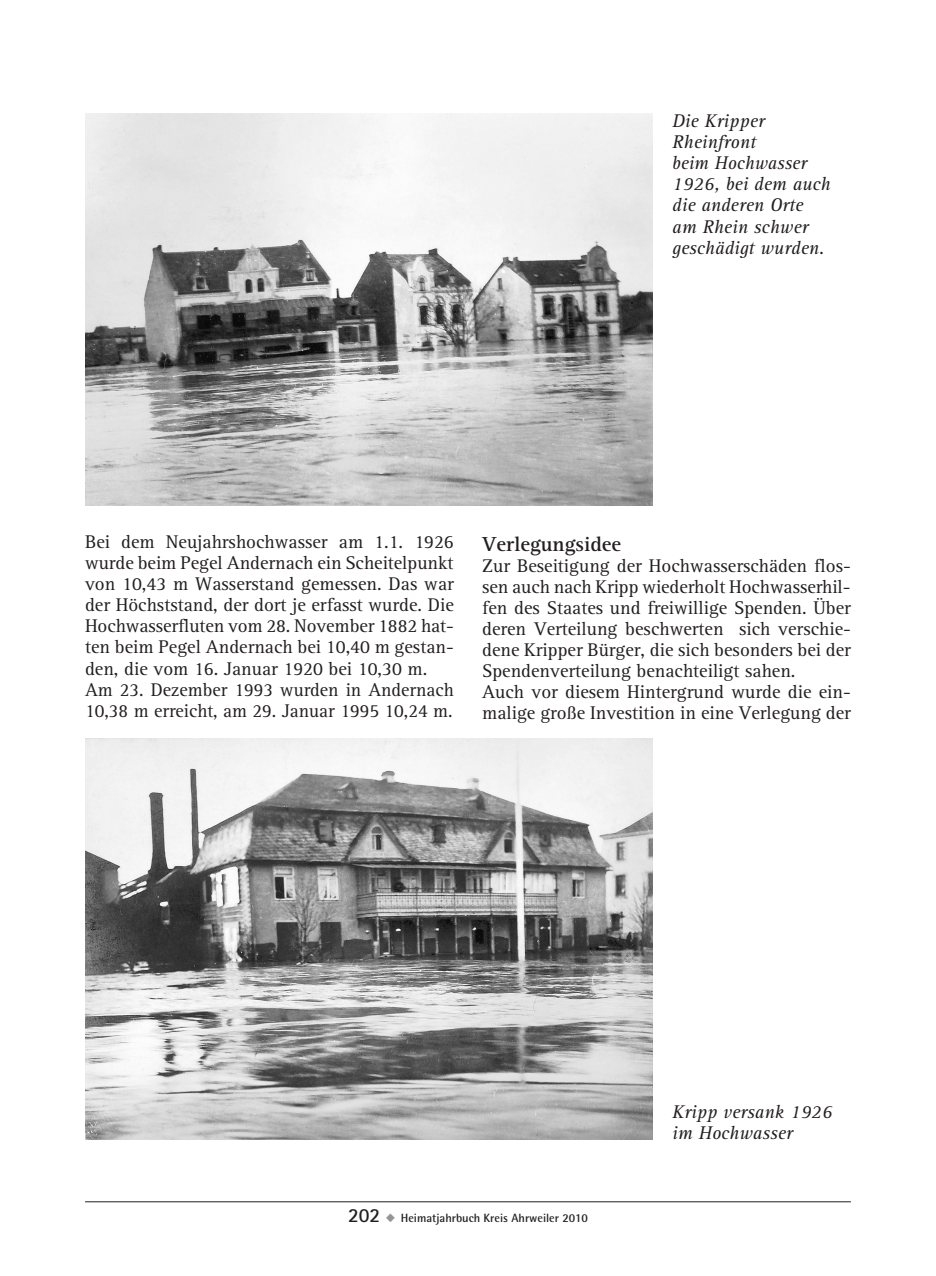
<style>
.page{position:relative;width:936px;height:1276px;background:#fff}
.page>*{position:absolute;margin:0;border:0;box-sizing:border-box;transform-origin:0 0}
.t1{font:700 21px "AT Rotis Serif";color:#231f20}
.t2{font:19px/21px "AT Rotis Serif";color:#231f20}
.t3{font:italic 19px/21px "AT Rotis Serif";color:#231f20}
.t4{font:700 12px "Rotis Semi Sans";color:#231f20}
.s1{font-family:"Rotis Sans Serif";font-size:20px}
.s2{color:#939598}
</style>
<div class="page">
<hr style="left:85px;top:1201px;width:765px;height:1px;background:#231f20">
<img style="left:85px;top:113px;width:567px;height:393px">
<img style="left:85px;top:738px;width:567px;height:401px">
<p class="t3" style="left:672px;top:111px;width:160px">Die Kripper<br>Rheinfront<br>beim Hochwasser<br>1926, bei dem auch die anderen Orte am Rhein schwer geschädigt wurden.</p>
<p class="t2" style="left:85px;top:532px;width:370px">Bei dem Neujahrshochwasser am 1.1. 1926 wurde beim Pegel Andernach ein Scheitelpunkt von 10,43 m Wasserstand gemessen. Das war der Höchststand, der dort je erfasst wurde. Die Hochwasserfluten vom 28. November 1882 hat&shy;ten beim Pegel Andernach bei 10,40 m gestan&shy;den, die vom 16. Januar 1920 bei 10,30 m.<br>Am 23. Dezember 1993 wurden in Andernach 10,38 m erreicht, am 29. Januar 1995 10,24 m.</p>
<p class="t1" style="left:482px;top:531px;width:140px">Verlegungsidee</p>
<p class="t2" style="left:482px;top:555px;width:370px">Zur Beseitigung der Hochwasserschäden flos&shy;sen auch nach Kripp wiederholt Hochwasserhil&shy;fen des Staates und freiwillige Spenden. Über deren Verteilung beschwerten sich verschie&shy;dene Kripper Bürger, die sich besonders bei der Spendenverteilung benachteiligt sahen.<br>Auch vor diesem Hintergrund wurde die ein&shy;malige große Investition in eine Verlegung der</p>
<p class="t4" style="left:348px;top:1210px;width:241px"><span class="s1">202</span> <span class="s2">◆</span> Heimatjahrbuch Kreis Ahrweiler 2010</p>
<p class="t3" style="left:672px;top:1102px;width:162px">Kripp versank 1926 im Hochwasser</p>
</div>
